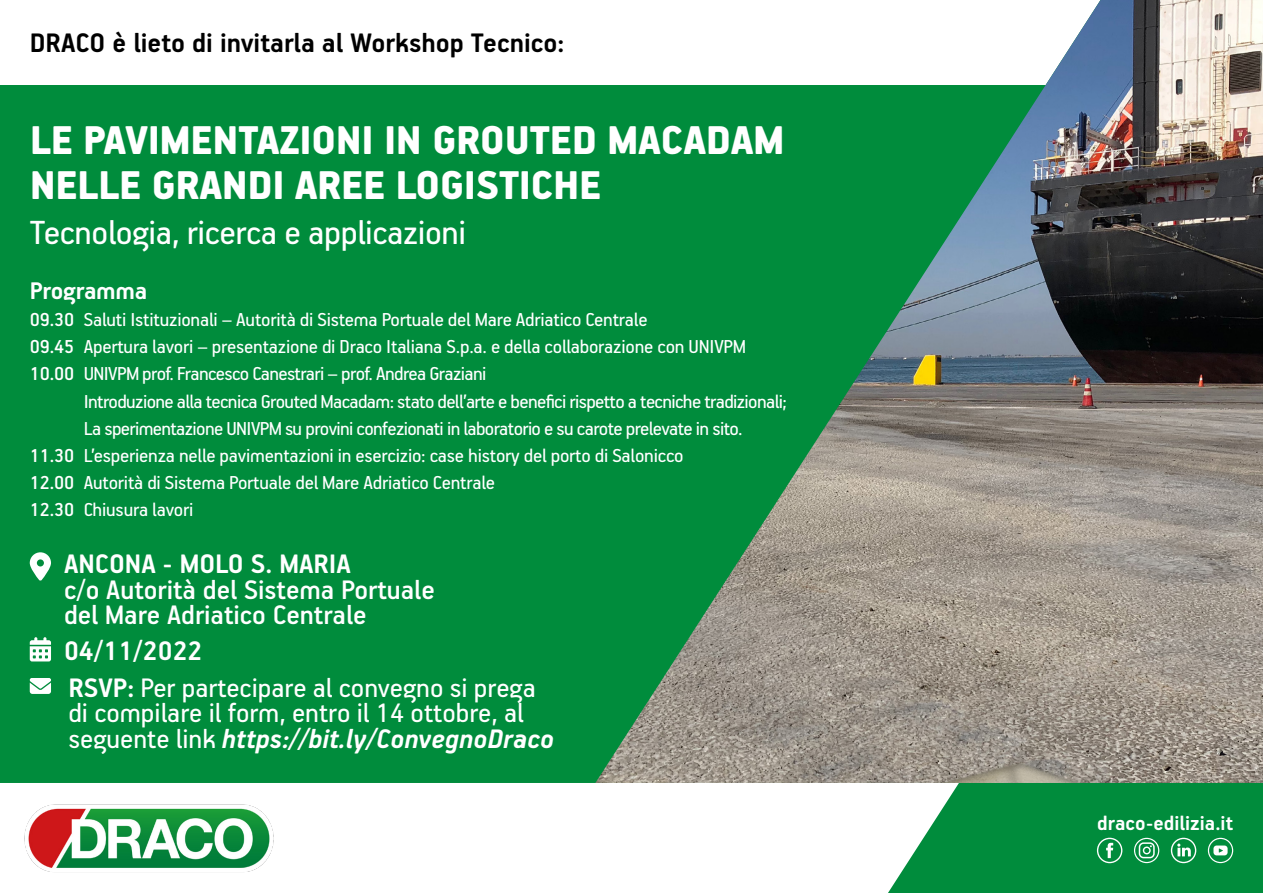
<style>
.page{position:relative;width:1263px;height:893px;background:#008c3c}
.page>*{position:absolute;margin:0;border:0;box-sizing:border-box;transform-origin:0 0}
.t1{font:900 45px/45px "PF Handbook Pro";letter-spacing:-.01em;color:#fff}
.t2{font:37.5px "PF Handbook Pro";letter-spacing:-.01em;color:#fff}
.t3{font:30px/25.5px "PF Handbook Pro";color:#fff}
.t4{font:500 30px/25.5px "PF Handbook Pro";color:#fff}
.t5{font:700 30px "PF Handbook Pro";color:#000}
.t6{font:700 30px "PF Handbook Pro";color:#fff}
.t7{font:700 27px "PF Handbook Pro";letter-spacing:-.01em;color:#fff}
.t8{font:700 22.5px "PF Handbook Pro";color:#fff}
.t9{font:21px/27px "PF Handbook Pro";letter-spacing:-.01em;color:#fff}
.t10{font:21px "PF Handbook Pro";letter-spacing:-.03em;color:#fff}
.s1{font-weight:500}
.s2{font-weight:700}
.s3{font-weight:700;font-style:italic}
</style>
<div class="page">
<div style="left:0;top:783px;width:959px;height:110px;background:#fff"></div>
<div style="left:0;top:0;width:595px;height:85px;background:#fff"></div>
<img style="left:19px;top:804px;width:260px;height:70px">
<svg style="left:30px;top:678px;width:21px;height:16px"></svg>
<svg style="left:30px;top:552px;width:21px;height:29px"></svg>
<svg style="left:30px;top:637px;width:21px;height:24px"></svg>
<svg style="left:1097px;top:838px;width:25px;height:25px"></svg>
<svg style="left:1134px;top:838px;width:25px;height:25px"></svg>
<svg style="left:1171px;top:838px;width:25px;height:25px"></svg>
<svg style="left:1208px;top:838px;width:25px;height:25px"></svg>
<img style="left:595px;top:0;width:668px;height:783px">
<h3 class="t5" style="left:30px;top:25px;width:536px">DRACO è lieto di invitarla al Workshop Tecnico:</h3>
<h1 class="t1" style="left:30px;top:117px;width:756px">LE PAVIMENTAZIONI IN GROUTED MACADAM<br>NELLE GRANDI AREE LOGISTICHE</h1>
<h2 class="t2" style="left:30px;top:210px;width:438px">Tecnologia, ricerca e applicazioni</h2>
<p class="t7" style="left:30px;top:275px;width:119px">Programma</p>
<p class="t9" style="left:30px;top:306px;width:718px"><span class="s1">09.30</span> Saluti Istituzionali – Autorità di Sistema Portuale del Mare Adriatico Centrale<br><span class="s1">09.45</span> Apertura lavori – presentazione di Draco Italiana S.p.a. e della collaborazione con UNIVPM<br><span class="s1">10.00</span> UNIVPM prof. Francesco Canestrari – prof. Andrea Graziani</p>
<p class="t10" style="left:84px;top:388px;width:704px">Introduzione alla tecnica Grouted Macadam: stato dell’arte e benefici rispetto a tecniche tradizionali;</p>
<p class="t10" style="left:84px;top:415px;width:660px">La sperimentazione UNIVPM su provini confezionati in laboratorio e su carote prelevate in sito.</p>
<p class="t9" style="left:30px;top:441px;width:655px"><span class="s1">11.30</span> L’esperienza nelle pavimentazioni in esercizio: case history del porto di Salonicco</p>
<p class="t9" style="left:30px;top:468px;width:467px"><span class="s1">12.00</span> Autorità di Sistema Portuale del Mare Adriatico Centrale</p>
<p class="t9" style="left:30px;top:495px;width:165px"><span class="s1">12.30</span> Chiusura lavori</p>
<h3 class="t6" style="left:64px;top:546px;width:289px">ANCONA - MOLO S. MARIA</h3>
<h3 class="t4" style="left:64px;top:576px;width:372px">c/o Autorità del Sistema Portuale del Mare Adriatico Centrale</h3>
<h3 class="t6" style="left:64px;top:632px;width:140px">04/11/2022</h3>
<h3 class="t3" style="left:68px;top:674px;width:487px"><span class="s2">RSVP:</span> Per partecipare al convegno si prega di compilare il form, entro il 14 ottobre, al seguente link <span class="s3">https://bit.ly/ConvegnoDraco</span></h3>
<p class="t8" style="left:1097px;top:810px;width:138px">draco-edilizia.it</p>
</div>
